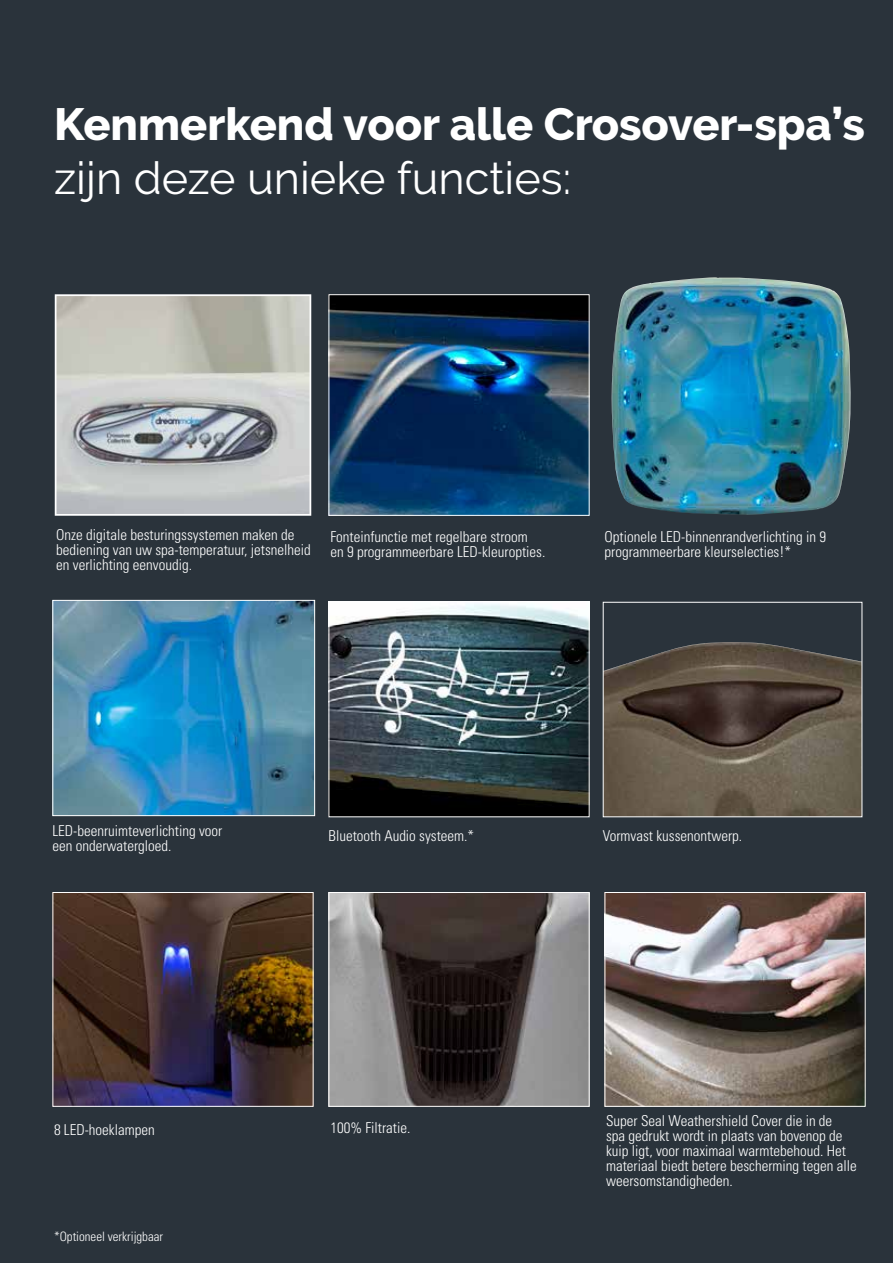
<style>
.page{position:relative;width:893px;height:1263px;background:#2a333b}
.page>*{position:absolute;margin:0;border:0;box-sizing:border-box;transform-origin:0 0}
.t1{font:800 45px "Raleway";color:#fff}
.t2{font:45px "Raleway";color:#fff}
.t3{font:300 condensed 15px/15px "Univers";color:#fff}
.t4{font:300 condensed 12.9px "Univers";color:#fff}
</style>
<div class="page">
<img style="left:330px;top:603px;width:258px;height:212px">
<div style="left:328px;top:601px;width:262px;height:216px;border:1px solid #fff"></div>
<img style="left:330px;top:894px;width:258px;height:211px">
<div style="left:328px;top:892px;width:262px;height:215px;border:1px solid #fff"></div>
<img style="left:330px;top:296px;width:258px;height:218px">
<div style="left:328px;top:294px;width:262px;height:222px;border:1px solid #fff"></div>
<img style="left:54px;top:602px;width:259px;height:212px">
<div style="left:52px;top:600px;width:263px;height:216px;border:1px solid #fff"></div>
<img style="left:611px;top:277px;width:240px;height:238px">
<img style="left:58px;top:297px;width:250px;height:216px">
<div style="left:55px;top:294px;width:256px;height:222px;border:2px solid #fff"></div>
<img style="left:54px;top:894px;width:258px;height:211px">
<div style="left:52px;top:892px;width:262px;height:215px;border:1px solid #fff"></div>
<img style="left:606px;top:894px;width:258px;height:211px">
<div style="left:604px;top:892px;width:262px;height:215px;border:1px solid #fff"></div>
<img style="left:605px;top:642px;width:255px;height:173px">
<div style="left:603px;top:602px;width:259px;height:215px;border:1px solid #fff"></div>
<h1 class="t1" style="left:54px;top:98px;width:812px">Kenmerkend voor alle Crosover-spa’s</h1>
<h1 class="t2" style="left:54px;top:152px;width:519px">zijn deze unieke functies:</h1>
<p class="t3" style="left:56px;top:527px;width:256px">Onze digitale besturingssystemen maken de bediening van uw spa-temperatuur, jetsnelheid en verlichting eenvoudig.</p>
<p class="t3" style="left:330px;top:529px;width:216px">Fonteinfunctie met regelbare stroom<br>en 9 programmeerbare LED-kleuropties.</p>
<p class="t3" style="left:604px;top:529px;width:223px">Optionele LED-binnenrandverlichting in 9 programmeerbare kleurselecties!*</p>
<p class="t3" style="left:52px;top:823px;width:171px">LED-beenruimteverlichting voor een onderwatergloed.</p>
<p class="t3" style="left:328px;top:828px;width:147px">Bluetooth Audio systeem.*</p>
<p class="t3" style="left:603px;top:828px;width:141px">Vormvast kussenontwerp.</p>
<p class="t3" style="left:54px;top:1121px;width:102px">8 LED-hoeklampen</p>
<p class="t4" style="left:54px;top:1229px;width:111px">*Optioneel verkrijgbaar</p>
<p class="t3" style="left:330px;top:1120px;width:81px">100% Filtratie.</p>
<p class="t3" style="left:606px;top:1113px;width:252px">Super Seal Weathershield Cover die in de<br>spa gedrukt wordt in plaats van bovenop de kuip ligt, voor maximaal warmtebehoud. Het materiaal biedt betere bescherming tegen alle weersomstandigheden.</p>
</div>
